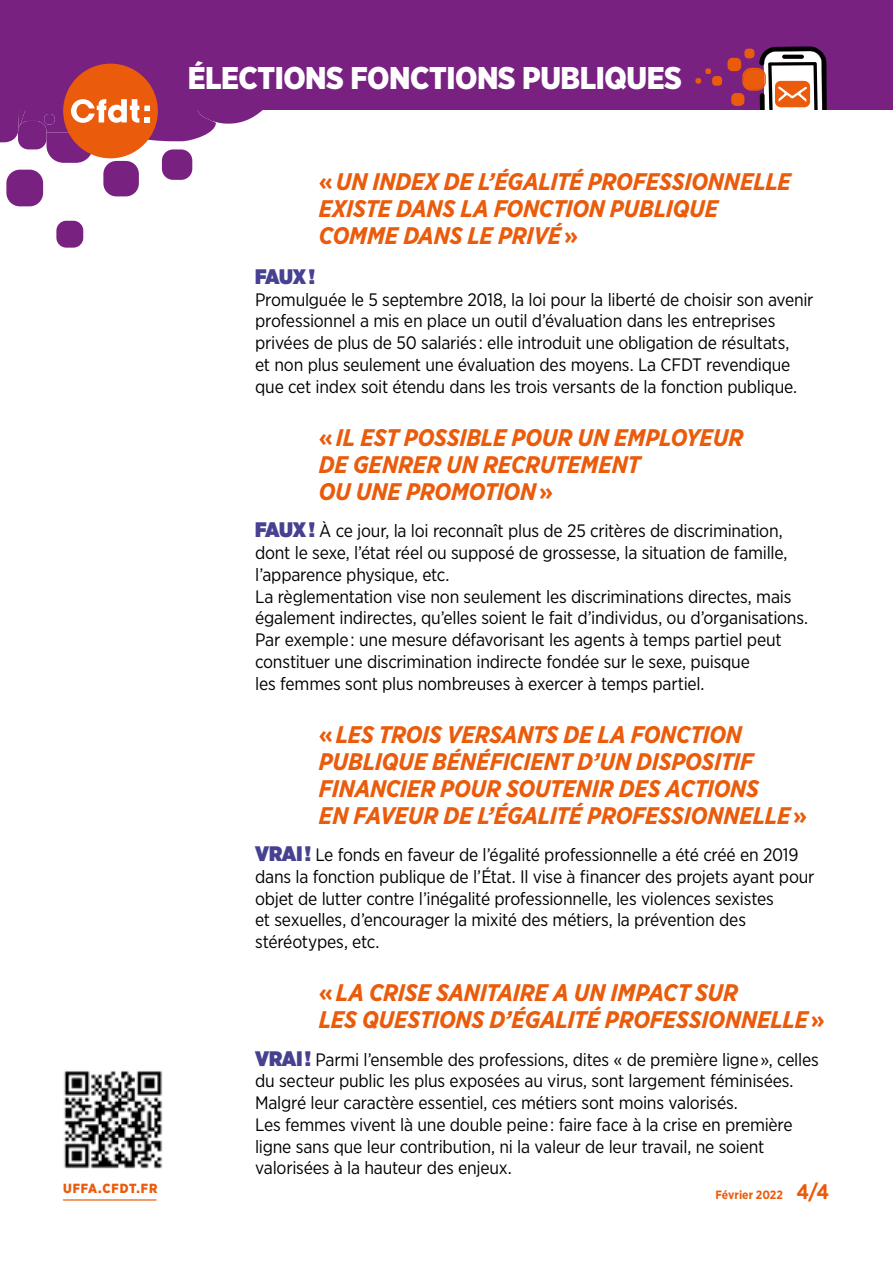
<style>
.page{position:relative;width:893px;height:1263px;background:#fff}
.page>*{position:absolute;margin:0;border:0;box-sizing:border-box;transform-origin:0 0}
.t1{font:900 31.35px "Gotham Narrow";letter-spacing:-.015em;color:#fff}
.t2{font:italic 700 24px/27px "Gotham Narrow";letter-spacing:-.015em;color:#ea5b0b}
.t3{font:900 21px "Gotham Narrow";color:#474191}
.t4{font:18px/21.8px "Gotham Narrow";letter-spacing:-.015em;color:#000}
.t5{font:900 13.2px "Gotham Narrow";letter-spacing:.07em;color:#ea5b0b}
.t6{font:700 12px "Gotham Narrow";letter-spacing:.005em;color:#ea5b0b}
.s1{font-style:normal}
.s2{font-weight:900;font-size:21px;color:#474191}
.s3{font-size:21px}
</style>
<div class="page">
<div style="left:0;top:0;width:893px;height:111px;background:#792181"></div>
<div style="left:712px;top:76px;width:10px;height:10px;background:#ea5b0b;border-radius:4px"></div>
<svg style="left:695px;top:68px;width:16px;height:16px"></svg>
<div style="left:727px;top:58px;width:14px;height:13px;background:#ea5b0b;border-radius:5px"></div>
<div style="left:731px;top:93px;width:13px;height:13px;background:#ea5b0b;border-radius:5px"></div>
<svg style="left:742px;top:47px;width:85px;height:63px"></svg>
<div style="left:0;top:110px;width:893px;height:81px;background:#fff"></div>
<div style="left:56px;top:221px;width:27px;height:27px;background:#792181;border-radius:10px"></div>
<div style="left:6px;top:170px;width:37px;height:36px;background:#792181;border-radius:14px"></div>
<div style="left:162px;top:149px;width:30px;height:31px;background:#792181;border-radius:11px"></div>
<div style="left:103px;top:161px;width:36px;height:35px;background:#792181;border-radius:13px"></div>
<div style="left:63px;top:64px;width:95px;height:94px;background:#ea5b0b;border-radius:50%"></div>
<svg style="left:0;top:99px;width:263px;height:64px"></svg>
<hr style="left:63px;top:1199px;width:93px;height:1px;background:#ea5b0b">
<img style="left:64px;top:1070px;width:99px;height:99px">
<h1 class="t1" style="left:188px;top:57px;width:496px">ÉLECTIONS FONCTIONS PUBLIQUES</h1>
<h2 class="t2" style="left:319px;top:168px;width:474px"><span class="s1">«</span> UN INDEX DE L’ÉGALITÉ PROFESSIONNELLE<br>EXISTE DANS LA FONCTION PUBLIQUE<br>COMME DANS LE PRIVÉ <span class="s1">»</span></h2>
<p class="t3" style="left:255px;top:262px;width:61px">FAUX !</p>
<p class="t4" style="left:255px;top:288px;width:560px">Promulguée le 5 septembre 2018, la loi pour la liberté de choisir son avenir professionnel a mis en place un outil d’évaluation dans les entreprises privées de plus de 50 salariés : elle introduit une obligation de résultats,<br>et non plus seulement une évaluation des moyens. La CFDT revendique que cet index soit étendu dans les trois versants de la fonction publique.</p>
<h2 class="t2" style="left:319px;top:424px;width:426px"><span class="s1">«</span> IL EST POSSIBLE POUR UN EMPLOYEUR<br>DE GENRER UN RECRUTEMENT<br>OU UNE PROMOTION <span class="s1">»</span></h2>
<p class="t4" style="left:255px;top:520px;width:554px"><span class="s2">FAUX !</span> À ce jour, la loi reconnaît plus de 25 critères de discrimination, dont le sexe, l’état réel ou supposé de grossesse, la situation de famille, l’apparence physique, etc.<br>La règlementation vise non seulement les discriminations directes, mais également indirectes, qu’elles soient le fait d’individus, ou d’organisations.<br>Par exemple : une mesure défavorisant les agents à temps partiel peut constituer une discrimination indirecte fondée sur le sexe, puisque<br>les femmes sont plus nombreuses à exercer à temps partiel.</p>
<h2 class="t2" style="left:319px;top:720px;width:490px"><span class="s1">«</span> LES TROIS VERSANTS DE LA FONCTION PUBLIQUE BÉNÉFICIENT D’UN DISPOSITIF FINANCIER POUR SOUTENIR DES ACTIONS<br>EN FAVEUR DE L’ÉGALITÉ PROFESSIONNELLE <span class="s1">»</span></h2>
<p class="t4" style="left:255px;top:843px;width:561px"><span class="s2">VRAI !</span> Le fonds en faveur de l’égalité professionnelle a été créé en 2019 dans la fonction publique de l’État. Il vise à financer des projets ayant pour objet de lutter contre l’inégalité professionnelle, les violences sexistes<br>et sexuelles, d’encourager la mixité des métiers, la prévention des stéréotypes, etc.</p>
<h2 class="t2" style="left:319px;top:979px;width:508px"><span class="s1">«</span> LA CRISE SANITAIRE A UN IMPACT SUR<br>LES QUESTIONS D’ÉGALITÉ PROFESSIONNELLE <span class="s1">»</span></h2>
<p class="t4" style="left:255px;top:1048px;width:565px"><span class="s2">VRAI !</span> Parmi l’ensemble des professions, dites « de première ligne », celles du secteur public les plus exposées au virus, sont largement féminisées.<br>Malgré leur caractère essentiel, ces métiers sont moins valorisés.<br>Les femmes vivent là une double peine : faire face à la crise en première ligne sans que leur contribution, ni la valeur de leur travail, ne soient valorisées à la hauteur des enjeux.</p>
<p class="t5" style="left:63px;top:1180px;width:96px">UFFA.CFDT.FR</p>
<p class="t6" style="left:715px;top:1187px;width:115px">Février 2022 <span class="s3">4/4</span></p>
</div>
